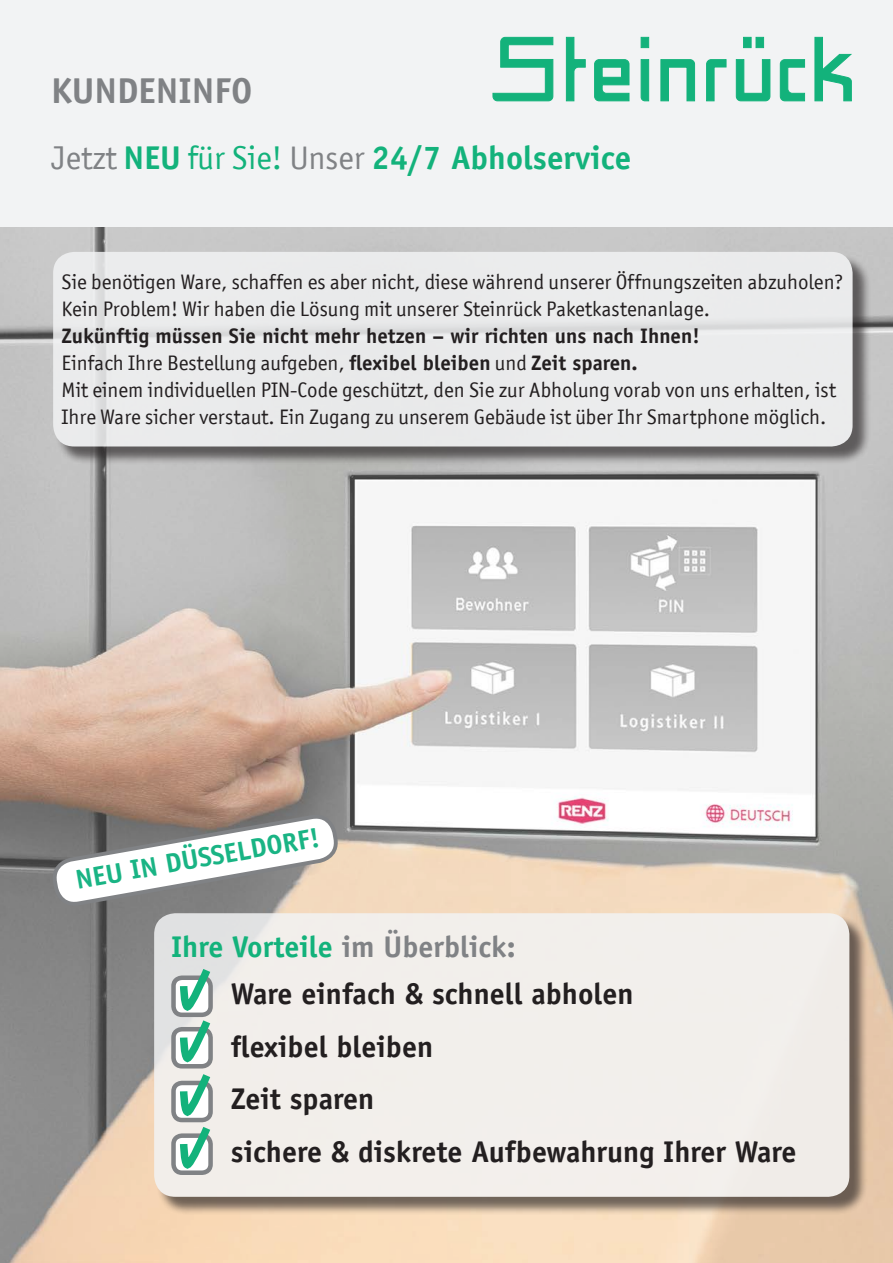
<style>
.page{position:relative;width:893px;height:1263px;background:#fff}
.page>*{position:absolute;margin:0;border:0;box-sizing:border-box;transform-origin:0 0}
.t1{font:700 36px "Officina Sans Std";color:#808285}
.t2{font:700 33px "Officina Sans Std";color:#13b27b}
.t3{font:700 30px/52.5px "Officina Sans Std";color:#231f20}
.t4{font:700 30px "Officina Sans Std";color:#13b27b}
.t5{font:700 27.3px "Officina Sans Std";color:#19b484}
.t6{font:21px/27px "Officina San ITC";color:#231f20}
.t7{font:700 21px "Officina Sans Std";color:#231f20}
.s1{font-family:"Officina San ITC";font-weight:400;color:#808285}
.s2{font-family:"Officina San ITC";font-weight:400}
.s3{font-family:"Officina Sans Std";font-weight:700}
.s4{color:#808285}
</style>
<div class="page">
<img style="left:0;top:227px;width:893px;height:1036px">
<div style="left:0;top:0;width:893px;height:227px;background:#f2f3f4"></div>
<div style="left:56px;top:254px;width:815px;height:211px;background:#231f20;opacity:.75"></div>
<div style="left:53px;top:252px;width:800px;height:194px;background:#eaebec;border-radius:21px"></div>
<svg style="left:566px;top:37px;width:19px;height:64px"></svg>
<svg style="left:493px;top:37px;width:60px;height:64px"></svg>
<svg style="left:594px;top:59px;width:35px;height:42px"></svg>
<svg style="left:661px;top:59px;width:34px;height:42px"></svg>
<svg style="left:706px;top:59px;width:20px;height:42px"></svg>
<div style="left:756px;top:37px;width:8px;height:11px;background:#13b27b"></div>
<svg style="left:736px;top:59px;width:34px;height:42px"></svg>
<div style="left:744px;top:37px;width:7px;height:11px;background:#13b27b"></div>
<div style="left:743px;top:37px;width:8px;height:11px;border:1px solid #13b27b"></div>
<div style="left:641px;top:37px;width:8px;height:11px;background:#13b27b"></div>
<div style="left:641px;top:37px;width:8px;height:11px;border:1px solid #13b27b"></div>
<svg style="left:641px;top:59px;width:8px;height:42px"></svg>
<svg style="left:780px;top:59px;width:25px;height:42px"></svg>
<svg style="left:815px;top:37px;width:36px;height:64px"></svg>
<svg style="left:52px;top:788px;width:287px;height:119px"></svg>
<div style="left:157px;top:915px;width:711px;height:301px;background:#231f20;opacity:.75"></div>
<div style="left:154px;top:913px;width:695px;height:284px;background:#f2efeb;border-radius:21px"></div>
<div style="left:171px;top:975px;width:42px;height:42px;border:4px solid #808285;border-radius:9px"></div>
<div style="left:171px;top:1027px;width:42px;height:41px;border:4px solid #808285;border-radius:9px"></div>
<div style="left:171px;top:1081px;width:42px;height:41px;border:4px solid #808285;border-radius:9px"></div>
<div style="left:171px;top:1133px;width:42px;height:42px;border:4px solid #808285;border-radius:9px"></div>
<svg style="left:176px;top:963px;width:38px;height:212px"></svg>
<h1 class="t1" style="left:51px;top:68px;width:203px">KUNDENINFO</h1>
<h2 class="t2" style="left:51px;top:137px;width:582px"><span class="s1">Jetzt</span> NEU <span class="s2">für Sie!</span> <span class="s1">Unser</span> 24/7 Abholservice</h2>
<p class="t6" style="left:62px;top:268px;width:783px">Sie benötigen Ware, schaffen es aber nicht, diese während unserer Öffnungszeiten abzuholen?<br>Kein Problem! Wir haben die Lösung mit unserer Steinrück Paketkastenanlage.</p>
<p class="t7" style="left:62px;top:323px;width:640px">Zukünftig müssen Sie nicht mehr hetzen – wir richten uns nach Ihnen!</p>
<p class="t6" style="left:62px;top:349px;width:776px">Einfach Ihre Bestellung aufgeben, <span class="s3">flexibel bleiben</span> und <span class="s3">Zeit sparen.<br></span>Mit einem individuellen PIN-Code geschützt, den Sie zur Abholung vorab von uns erhalten, ist<br>Ihre Ware sicher verstaut. Ein Zugang zu unserem Gebäude ist über Ihr Smartphone möglich.</p>
<h3 class="t5" style="left:73px;top:863px;width:249px;rotate:-10deg">NEU IN DÜSSELDORF!</h3>
<h3 class="t4" style="left:171px;top:928px;width:346px">Ihre Vorteile <span class="s4">im Überblick:</span></h3>
<h3 class="t3" style="left:231px;top:967px;width:567px">Ware einfach &amp; schnell abholen<br>flexibel bleiben<br>Zeit sparen<br>sichere &amp; diskrete Aufbewahrung Ihrer Ware</h3>
</div>
